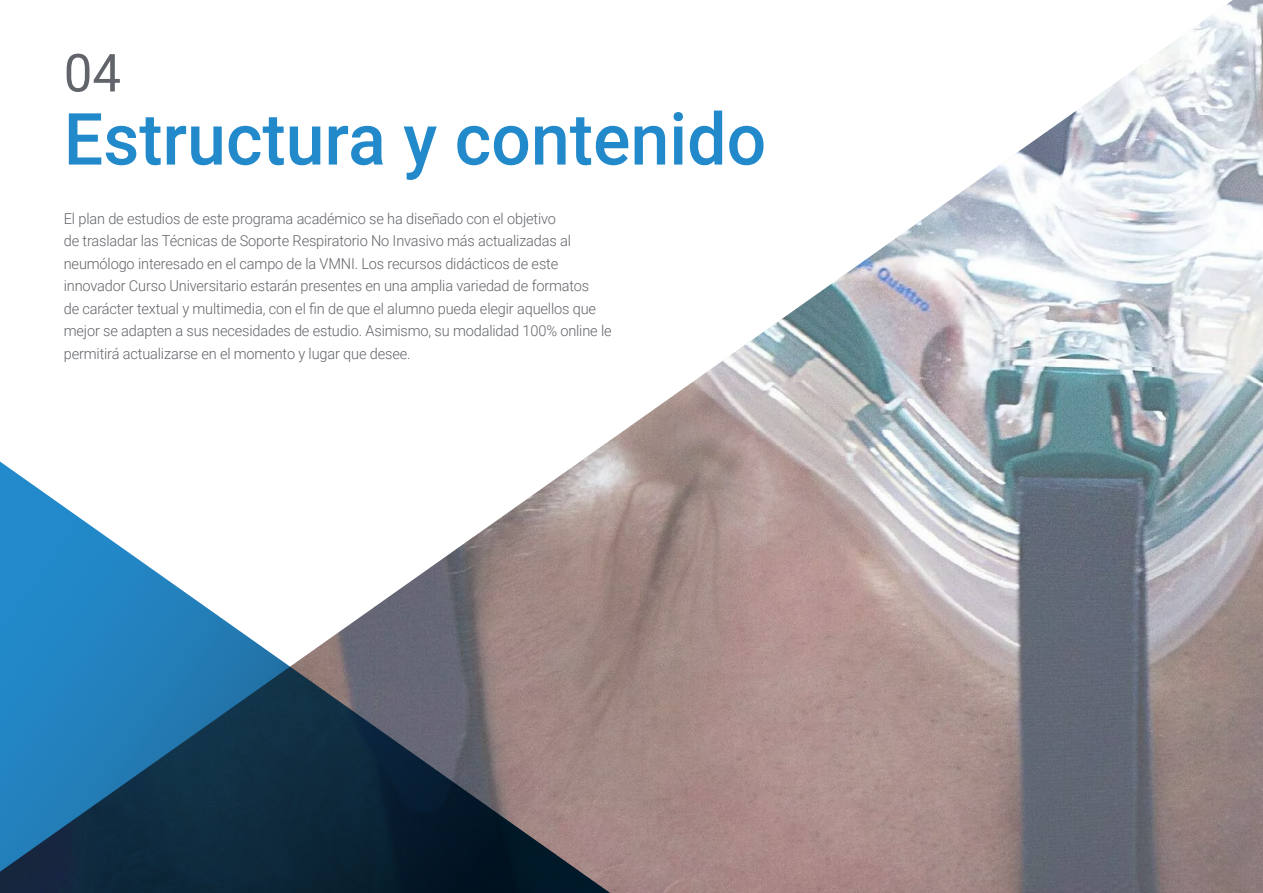
<style>
.page{position:relative;width:1263px;height:893px;background:#fff}
.page>*{position:absolute;margin:0;border:0;box-sizing:border-box;transform-origin:0 0}
.t1{font:500 72px "Roboto";color:#2289ca}
.t2{font:52.5px "Roboto";color:#61646a}
.t3{font:300 15px/22.5px "Roboto";letter-spacing:-.01em;color:#61646a}
</style>
<div class="page">
<img style="left:602px;top:0;width:661px;height:893px">
<svg style="left:0;top:446px;width:640px;height:447px"></svg>
<h2 class="t2" style="left:64px;top:36px;width:59px">04</h2>
<h1 class="t1" style="left:64px;top:89px;width:704px">Estructura y contenido</h1>
<p class="t3" style="left:64px;top:207px;width:549px">El plan de estudios de este programa académico se ha diseñado con el objetivo<br>de trasladar las Técnicas de Soporte Respiratorio No Invasivo más actualizadas al neumólogo interesado en el campo de la VMNI. Los recursos didácticos de este innovador Curso Universitario estarán presentes en una amplia variedad de formatos<br>de carácter textual y multimedia, con el fin de que el alumno pueda elegir aquellos que mejor se adapten a sus necesidades de estudio. Asimismo, su modalidad 100% online le permitirá actualizarse en el momento y lugar que desee.</p>
</div>
